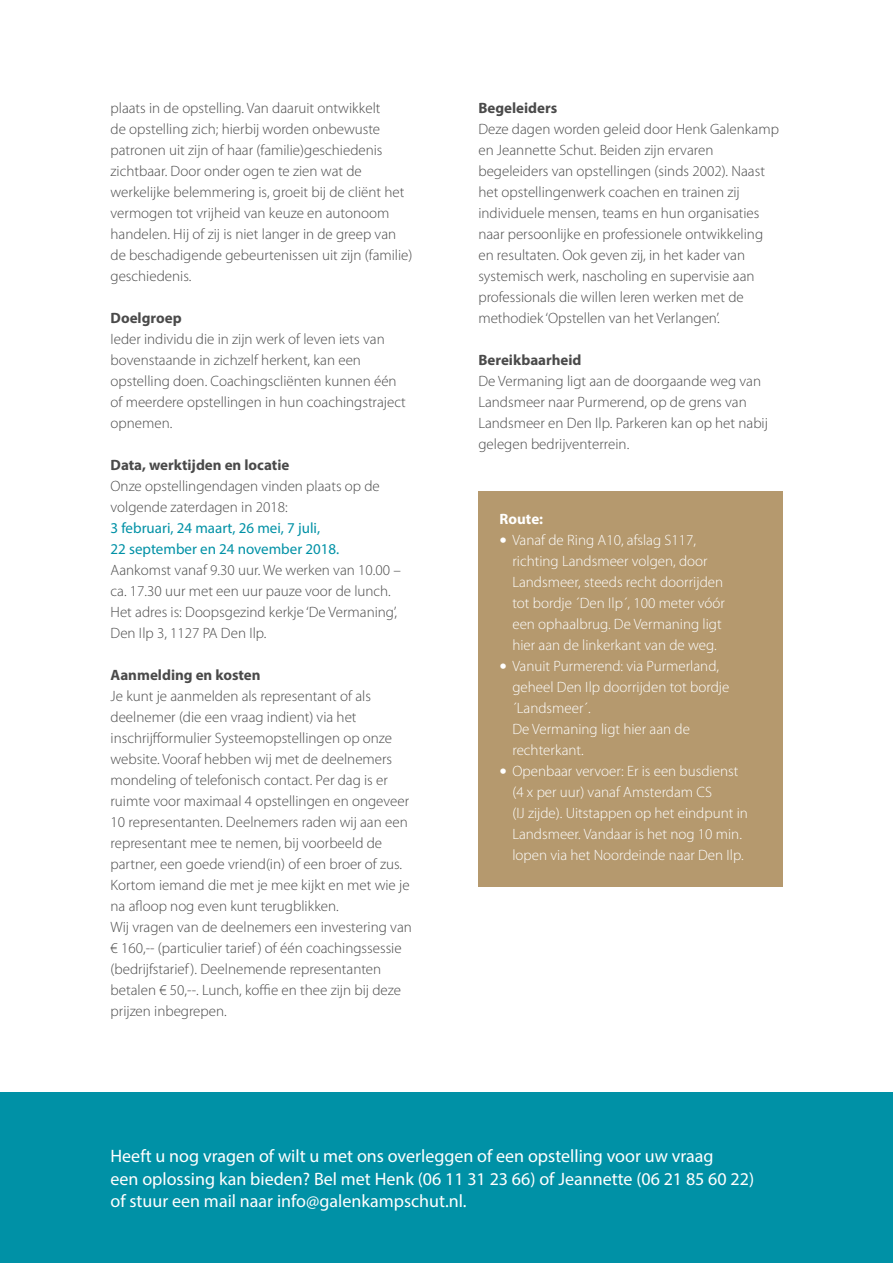
<style>
.page{position:relative;width:893px;height:1263px;background:#fff}
.page>*{position:absolute;margin:0;border:0;box-sizing:border-box;transform-origin:0 0}
.t1{font:18px/22.5px "Myriad Pro";color:#fff}
.t2{font:300 15px/21px "Myriad Pro";color:#4a4a4a}
.t3{font:300 15px/21px "Myriad Pro";color:#fff}
.t4{font:700 15px "Myriad Pro";color:#4a4a4a}
.t5{font:15px/21px "Myriad Pro";color:#0091a6}
.t6{font:700 15px "Myriad Pro";color:#fff}
.s1{font-size:30px}
</style>
<div class="page">
<div style="left:0;top:1093px;width:893px;height:170px;background:#0091a6"></div>
<div style="left:478px;top:491px;width:304px;height:396px;background:#b5996e"></div>
<p class="t2" style="left:111px;top:98px;width:303px">plaats in de opstelling. Van daaruit ontwikkelt<br>de opstelling zich; hierbij worden onbewuste patronen uit zijn of haar (familie)geschiedenis zichtbaar. Door onder ogen te zien wat de werkelijke belemmering is, groeit bij de cliënt het vermogen tot vrijheid van keuze en autonoom handelen. Hij of zij is niet langer in de greep van de beschadigende gebeurtenissen uit zijn (familie) geschiedenis.</p>
<p class="t4" style="left:111px;top:308px;width:73px">Doelgroep</p>
<p class="t2" style="left:111px;top:329px;width:297px">Ieder individu die in zijn werk of leven iets van bovenstaande in zichzelf herkent, kan een opstelling doen. Coachingscliënten kunnen één of meerdere opstellingen in hun coachingstraject opnemen.</p>
<p class="t4" style="left:111px;top:455px;width:180px">Data, werktijden en locatie</p>
<p class="t2" style="left:111px;top:476px;width:271px">Onze opstellingendagen vinden plaats op de volgende zaterdagen in 2018:</p>
<p class="t5" style="left:111px;top:518px;width:230px">3 februari, 24 maart, 26 mei, 7 juli,<br>22 september en 24 november 2018.</p>
<p class="t2" style="left:111px;top:560px;width:292px">Aankomst vanaf 9.30 uur. We werken van 10.00 – ca. 17.30 uur met een uur pauze voor de lunch.<br>Het adres is: Doopsgezind kerkje ‘De Vermaning’, Den Ilp 3, 1127 PA Den Ilp.</p>
<p class="t4" style="left:111px;top:665px;width:152px">Aanmelding en kosten</p>
<p class="t2" style="left:111px;top:686px;width:303px">Je kunt je aanmelden als representant of als deelnemer (die een vraag indient) via het inschrijfformulier Systeemopstellingen op onze website. Vooraf hebben wij met de deelnemers mondeling of telefonisch contact. Per dag is er ruimte voor maximaal 4 opstellingen en ongeveer 10 representanten. Deelnemers raden wij aan een representant mee te nemen, bij voorbeeld de partner, een goede vriend(in) of een broer of zus.<br>Kortom iemand die met je mee kijkt en met wie je na afloop nog even kunt terugblikken.<br>Wij vragen van de deelnemers een investering van € 160,-- (particulier tarief ) of één coachingssessie (bedrijfstarief ). Deelnemende representanten betalen € 50,--. Lunch, koffie en thee zijn bij deze prijzen inbegrepen.</p>
<p class="t4" style="left:478px;top:98px;width:80px">Begeleiders</p>
<p class="t2" style="left:478px;top:119px;width:302px">Deze dagen worden geleid door Henk Galenkamp en Jeannette Schut. Beiden zijn ervaren begeleiders van opstellingen (sinds 2002). Naast het opstellingenwerk coachen en trainen zij individuele mensen, teams en hun organisaties naar persoonlijke en professionele ontwikkeling en resultaten. Ook geven zij, in het kader van systemisch werk, nascholing en supervisie aan professionals die willen leren werken met de methodiek ‘Opstellen van het Verlangen’.</p>
<p class="t4" style="left:478px;top:350px;width:105px">Bereikbaarheid</p>
<p class="t2" style="left:478px;top:371px;width:291px">De Vermaning ligt aan de doorgaande weg van Landsmeer naar Purmerend, op de grens van Landsmeer en Den Ilp. Parkeren kan op het nabij gelegen bedrijventerrein.</p>
<p class="t6" style="left:500px;top:509px;width:45px">Route:</p>
<p class="t3" style="left:512px;top:530px;width:214px;text-indent:-13px"><span class="s1">•</span> Vanaf de Ring A10, afslag S117, richting Landsmeer volgen, door Landsmeer, steeds recht doorrijden tot bordje ´Den Ilp´, 100 meter vóór een ophaalbrug. De Vermaning ligt hier aan de linkerkant van de weg.</p>
<p class="t3" style="left:512px;top:656px;width:218px;text-indent:-13px"><span class="s1">•</span> Vanuit Purmerend: via Purmerland, geheel Den Ilp doorrijden tot bordje ´Landsmeer´.<br>De Vermaning ligt hier aan de rechterkant.</p>
<p class="t3" style="left:512px;top:761px;width:237px;text-indent:-13px"><span class="s1">•</span> Openbaar vervoer: Er is een busdienst (4 x per uur) vanaf Amsterdam CS<br>(IJ zijde). Uitstappen op het eindpunt in Landsmeer. Vandaar is het nog 10 min. lopen via het Noordeinde naar Den Ilp.</p>
<p class="t1" style="left:111px;top:1144px;width:645px">Heeft u nog vragen of wilt u met ons overleggen of een opstelling voor uw vraag<br>een oplossing kan bieden? Bel met Henk (06 11 31 23 66) of Jeannette (06 21 85 60 22) of stuur een mail naar info@galenkampschut.nl.</p>
</div>
